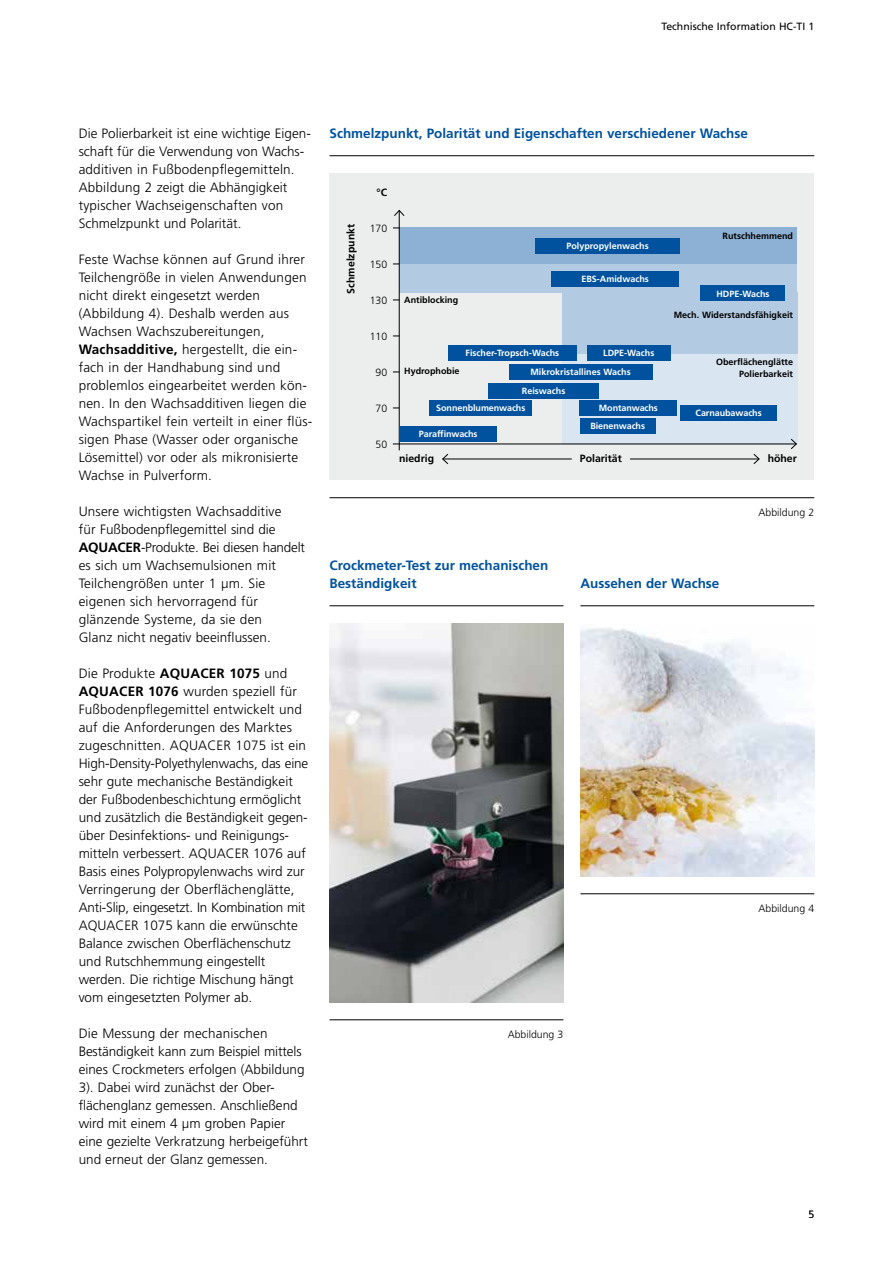
<style>
.page{position:relative;width:893px;height:1263px;background:#fff}
.page>*{position:absolute;margin:0;border:0;box-sizing:border-box;transform-origin:0 0}
.t1{font:300 13.5px/18px "Frutiger LT";color:#000}
.t2{font:700 13.5px/18px "Frutiger LT";color:#00529f}
.t3{font:300 10.5px "Frutiger LT";color:#000}
.t4{font:700 10.5px "Frutiger LT";color:#000}
.t5{font:10.5px "Frutiger LT";color:#000}
.t6{font:700 9px/18px "Frutiger LT";color:#fff}
.t7{font:700 9px/12px "Frutiger LT";color:#000;text-align:right}
.s1{font-weight:700}
</style>
<div class="page">
<hr style="left:330px;top:155px;width:484px;height:1px;background:#000">
<div style="left:330px;top:174px;width:484px;height:306px;background:#eceded"></div>
<div style="left:400px;top:228px;width:397px;height:36px;background:#8cb1d4"></div>
<div style="left:400px;top:264px;width:397px;height:28px;background:#b3cbe2"></div>
<div style="left:562px;top:292px;width:235px;height:62px;background:#b3cbe2"></div>
<div style="left:562px;top:354px;width:235px;height:91px;background:#d9e5f1"></div>
<div style="left:535px;top:238px;width:145px;height:15px;background:#00529f"></div>
<div style="left:552px;top:271px;width:127px;height:16px;background:#00529f"></div>
<div style="left:701px;top:286px;width:84px;height:15px;background:#00529f"></div>
<div style="left:448px;top:345px;width:129px;height:16px;background:#00529f"></div>
<div style="left:587px;top:345px;width:84px;height:16px;background:#00529f"></div>
<div style="left:509px;top:364px;width:143px;height:16px;background:#00529f"></div>
<div style="left:489px;top:383px;width:110px;height:15px;background:#00529f"></div>
<div style="left:430px;top:400px;width:102px;height:16px;background:#00529f"></div>
<div style="left:580px;top:400px;width:97px;height:16px;background:#00529f"></div>
<div style="left:580px;top:418px;width:76px;height:16px;background:#00529f"></div>
<div style="left:680px;top:405px;width:97px;height:15px;background:#00529f"></div>
<div style="left:400px;top:426px;width:97px;height:15px;background:#00529f"></div>
<hr style="left:399px;top:210px;width:1px;height:240px;background:#000">
<svg style="left:394px;top:209px;width:11px;height:8px"></svg>
<hr style="left:393px;top:444px;width:403px;height:1px;background:#000">
<svg style="left:790px;top:438px;width:7px;height:11px"></svg>
<hr style="left:443px;top:459px;width:129px;height:1px;background:#000">
<svg style="left:442px;top:453px;width:7px;height:11px"></svg>
<hr style="left:630px;top:459px;width:129px;height:1px;background:#000">
<svg style="left:753px;top:453px;width:7px;height:11px"></svg>
<hr style="left:330px;top:497px;width:484px;height:1px;background:#000">
<hr style="left:330px;top:605px;width:233px;height:1px;background:#000">
<img style="left:330px;top:624px;width:233px;height:378px">
<hr style="left:330px;top:1019px;width:233px;height:1px;background:#000">
<hr style="left:580px;top:605px;width:234px;height:1px;background:#000">
<img style="left:580px;top:628px;width:234px;height:248px">
<hr style="left:580px;top:893px;width:234px;height:1px;background:#000">
<p class="t5" style="left:661px;top:20px;width:154px">Technische Information HC-TI 1</p>
<p class="t1" style="left:79px;top:124px;width:233px">Die Polierbarkeit ist eine wichtige Eigen&shy;schaft für die Verwendung von Wachs&shy;additiven in Fußbodenpflegemitteln.<br>Abbildung 2 zeigt die Abhängigkeit typischer Wachseigenschaften von Schmelzpunkt und Polarität.</p>
<p class="t1" style="left:79px;top:250px;width:235px">Feste Wachse können auf Grund ihrer Teilchengröße in vielen Anwendungen nicht direkt eingesetzt werden (Abbildung 4). Deshalb werden aus Wachsen Wachszubereitungen, <span class="s1">Wachsadditive,</span> hergestellt, die ein&shy;fach in der Handhabung sind und problemlos eingearbeitet werden kön&shy;nen. In den Wachsadditiven liegen die Wachspartikel fein verteilt in einer flüs&shy;sigen Phase (Wasser oder organische Lösemittel) vor oder als mikronisierte Wachse in Pulverform.</p>
<p class="t1" style="left:79px;top:502px;width:228px">Unsere wichtigsten Wachsadditive<br>für Fußbodenpflegemittel sind die <span class="s1">AQUACER</span>-Produkte. Bei diesen handelt es sich um Wachsemulsionen mit Teilchengrößen unter 1 µm. Sie eigenen sich hervorragend für glänzende Systeme, da sie den<br>Glanz nicht negativ beeinflussen.</p>
<p class="t1" style="left:79px;top:664px;width:231px">Die Produkte <span class="s1">AQUACER 1075</span> und <span class="s1">AQUACER 1076</span> wurden speziell für Fußbodenpflegemittel entwickelt und auf die Anforderungen des Marktes zugeschnitten. AQUACER 1075 ist ein High-Density-Polyethylenwachs, das eine sehr gute mechanische Beständigkeit der Fußbodenbeschichtung ermöglicht und zusätzlich die Beständigkeit gegen&shy;über Desinfektions- und Reinigungs&shy;mitteln verbessert. AQUACER 1076 auf Basis eines Polypropylenwachs wird zur Verringerung der Oberflächenglätte, Anti-Slip, eingesetzt. In Kombination mit AQUACER 1075 kann die erwünschte Balance zwischen Oberflächenschutz und Rutschhemmung eingestellt werden. Die richtige Mischung hängt vom eingesetzten Polymer ab.</p>
<p class="t1" style="left:79px;top:1024px;width:231px">Die Messung der mechanischen Beständigkeit kann zum Beispiel mittels eines Crockmeters erfolgen (Abbildung 3). Dabei wird zunächst der Ober&shy;flächenglanz gemessen. Anschließend wird mit einem 4 µm groben Papier eine gezielte Verkratzung herbeigeführt und erneut der Glanz gemessen.</p>
<p class="t2" style="left:330px;top:124px;width:420px">Schmelzpunkt, Polarität und Eigenschaften verschiedener Wachse</p>
<p class="t4" style="left:345px;top:294px;width:71px;rotate:-90deg">Schmelzpunkt</p>
<p class="t4" style="left:377px;top:186px;width:12px">°C</p>
<p class="t3" style="left:370px;top:222px;width:19px">170</p>
<p class="t3" style="left:370px;top:258px;width:19px">150</p>
<p class="t3" style="left:370px;top:294px;width:19px">130</p>
<p class="t3" style="left:370px;top:330px;width:19px">110</p>
<p class="t3" style="left:376px;top:366px;width:13px">90</p>
<p class="t3" style="left:376px;top:402px;width:13px">70</p>
<p class="t3" style="left:376px;top:438px;width:13px">50</p>
<p class="t7" style="left:404px;top:294px;width:56px">Antiblocking</p>
<p class="t6" style="left:566px;top:237px;width:84px">Polypropylenwachs</p>
<p class="t6" style="left:581px;top:270px;width:69px">EBS-Amidwachs</p>
<p class="t7" style="left:722px;top:230px;width:72px">Rutschhemmend</p>
<p class="t6" style="left:716px;top:285px;width:55px">HDPE-Wachs</p>
<p class="t7" style="left:674px;top:309px;width:121px">Mech. Widerstandsfähigkeit</p>
<p class="t7" style="left:716px;top:356px;width:79px">Oberflächenglätte<br>Polierbarkeit</p>
<p class="t6" style="left:466px;top:344px;width:95px">Fischer-Tropsch-Wachs</p>
<p class="t6" style="left:603px;top:344px;width:53px">LDPE-Wachs</p>
<p class="t6" style="left:530px;top:363px;width:102px">Mikrokristallines Wachs</p>
<p class="t6" style="left:522px;top:382px;width:45px">Reiswachs</p>
<p class="t6" style="left:436px;top:399px;width:91px">Sonnenblumenwachs</p>
<p class="t6" style="left:590px;top:399px;width:69px;text-indent:8px">Montanwachs<br>Bienenwachs</p>
<p class="t6" style="left:696px;top:404px;width:68px">Carnaubawachs</p>
<p class="t6" style="left:419px;top:425px;width:60px">Paraffinwachs</p>
<p class="t7" style="left:404px;top:365px;width:57px">Hydrophobie</p>
<p class="t4" style="left:399px;top:452px;width:37px">niedrig</p>
<p class="t4" style="left:580px;top:452px;width:44px">Polarität</p>
<p class="t4" style="left:768px;top:452px;width:31px">höher</p>
<p class="t3" style="left:759px;top:506px;width:57px">Abbildung 2</p>
<p class="t2" style="left:330px;top:556px;width:220px">Crockmeter-Test zur mechanischen<br>Beständigkeit</p>
<p class="t2" style="left:580px;top:574px;width:141px">Aussehen der Wachse</p>
<p class="t3" style="left:508px;top:1028px;width:57px">Abbildung 3</p>
<p class="t3" style="left:759px;top:902px;width:57px">Abbildung 4</p>
<p class="t3" style="left:808px;top:1208px;width:7px">5</p>
</div>
